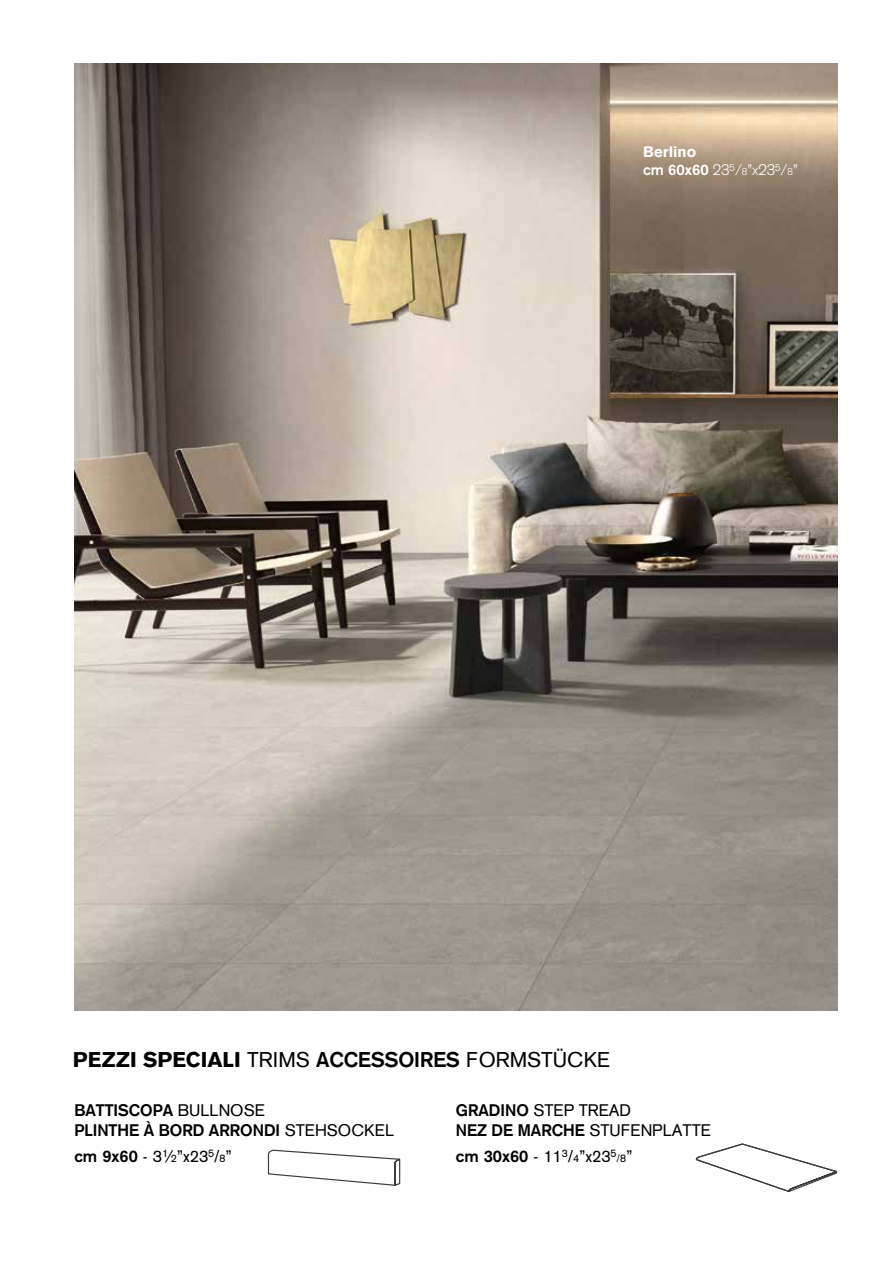
<style>
.page{position:relative;width:893px;height:1263px;background:#fff}
.page>*{position:absolute;margin:0;border:0;box-sizing:border-box;transform-origin:0 0}
.t1{font:21px "Akzidenz Grotesk";color:#000}
.t2{font:16.5px/19.8px "Akzidenz Grotesk";color:#000}
.t3{font:700 16.5px/19.8px "Akzidenz Grotesk";color:#000}
.t4{font:300 15px/18px "Akzidenz Grotesk";color:#fff}
.s1{font-weight:900}
.s2{font-weight:700}
.s3{font-size:9.75px}
.s4{font-size:10.8px}
.s5{font-weight:400}
</style>
<div class="page">
<img style="left:74px;top:63px;width:763px;height:947px">
<svg style="left:695px;top:1143px;width:143px;height:49px"></svg>
<svg style="left:267px;top:1150px;width:134px;height:36px"></svg>
<p class="t4" style="left:643px;top:143px;width:156px"><span class="s1">Berlino<br></span><span class="s2">cm 60x60</span> 23<sup>5</sup>/<span class="s3">8</span>”x23<sup>5</sup>/<span class="s3">8</span>”</p>
<p class="t1" style="left:73px;top:1047px;width:539px"><span class="s1">PEZZI SPECIALI</span> TRIMS <span class="s2">ACCESSOIRES</span> FORMSTÜCKE</p>
<p class="t2" style="left:456px;top:1100px;width:257px"><span class="s2">GRADINO</span> STEP TREAD<br><span class="s2">NEZ DE MARCHE</span> STUFENPLATTE</p>
<p class="t2" style="left:456px;top:1146px;width:178px"><span class="s2">cm 30x60</span> - 11<sup>3</sup>/<span class="s4">4</span>”x23<sup>5</sup><span class="s4">/8</span>”</p>
<p class="t3" style="left:74px;top:1100px;width:321px">BATTISCOPA <span class="s5">BULLNOSE<br></span>PLINTHE À BORD ARRONDI <span class="s5">STEHSOCKEL</span></p>
<p class="t2" style="left:74px;top:1146px;width:159px"><span class="s2">cm 9x60</span> - 3<sup>1</sup>⁄<span class="s4">2</span>”x23<sup>5</sup>/<span class="s4">8</span>”</p>
</div>
